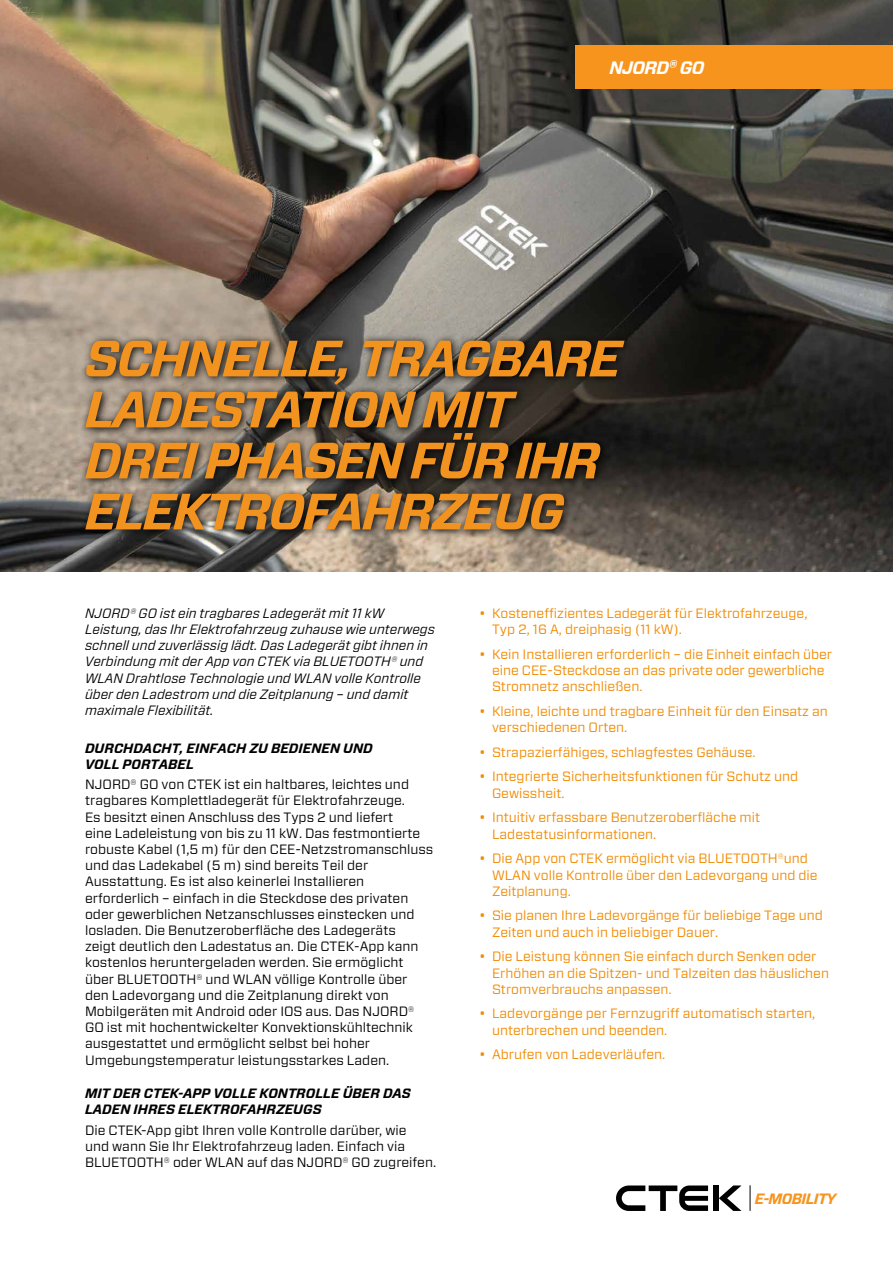
<style>
.page{position:relative;width:893px;height:1263px;background:#fff}
.page>*{position:absolute;margin:0;border:0;box-sizing:border-box;transform-origin:0 0}
.t1{font:italic 700 51px/51px "Forza";letter-spacing:-.04em;color:#f29320}
.t2{font:italic 700 18px "Forza";letter-spacing:-.04em;color:#fff}
.t3{font:italic 700 15px "Forza";letter-spacing:-.04em;color:#f7941e}
.t4{font:13.5px/16.2px "Forza";color:#000}
.t5{font:13.5px/16.2px "Forza";color:#f18a00}
.t6{font:italic 13.5px/16.2px "Forza";color:#000}
.t7{font:italic 700 13.5px/16.2px "Forza";color:#000}
</style>
<div class="page">
<img style="left:0;top:0;width:893px;height:572px">
<div style="left:713px;top:1185px;width:6px;height:26px;background:#000"></div>
<svg style="left:719px;top:1185px;width:22px;height:26px"></svg>
<svg style="left:616px;top:1185px;width:92px;height:26px"></svg>
<svg style="left:750px;top:1185px;width:1px;height:26px"></svg>
<div style="left:575px;top:45px;width:318px;height:44px;background:#f7941e"></div>
<svg style="left:80px;top:334px;width:554px;height:205px;background:#48433c"></svg>
<h2 class="t2" style="left:609px;top:56px;width:97px">NJORD® GO</h2>
<h1 class="t1" style="left:85px;top:333px;width:538px">SCHNELLE, TRAGBARE<br>LADESTATION MIT<br>DREI PHASEN FÜR IHR<br>ELEKTROFAHRZEUG</h1>
<p class="t6" style="left:85px;top:605px;width:351px">NJORD® GO ist ein tragbares Ladegerät mit 11 kW Leistung, das Ihr Elektrofahrzeug zuhause wie unterwegs schnell und zuverlässig lädt. Das Ladegerät gibt ihnen in Verbindung mit der App von CTEK via BLUETOOTH® und WLAN Drahtlose Technologie und WLAN volle Kontrolle über den Ladestrom und die Zeitplanung – und damit maximale Flexibilität.</p>
<p class="t7" style="left:85px;top:740px;width:289px">DURCHDACHT, EINFACH ZU BEDIENEN UND<br>VOLL PORTABEL</p>
<p class="t4" style="left:85px;top:776px;width:350px">NJORD® GO von CTEK ist ein haltbares, leichtes und tragbares Komplettladegerät für Elektrofahrzeuge.<br>Es besitzt einen Anschluss des Typs 2 und liefert<br>eine Ladeleistung von bis zu 11 kW. Das festmontierte robuste Kabel (1,5 m) für den CEE-Netzstromanschluss und das Ladekabel (5 m) sind bereits Teil der Ausstattung. Es ist also keinerlei Installieren erforderlich – einfach in die Steckdose des privaten oder gewerblichen Netzanschlusses einstecken und losladen. Die Benutzeroberfläche des Ladegeräts<br>zeigt deutlich den Ladestatus an. Die CTEK-App kann kostenlos heruntergeladen werden. Sie ermöglicht über BLUETOOTH® und WLAN völlige Kontrolle über den Ladevorgang und die Zeitplanung direkt von Mobilgeräten mit Android oder IOS aus. Das NJORD® GO ist mit hochentwickelter Konvektionskühltechnik ausgestattet und ermöglicht selbst bei hoher Umgebungstemperatur leistungsstarkes Laden.</p>
<p class="t7" style="left:85px;top:1085px;width:327px">MIT DER CTEK-APP VOLLE KONTROLLE ÜBER DAS<br>LADEN IHRES ELEKTROFAHRZEUGS</p>
<p class="t4" style="left:85px;top:1121px;width:353px">Die CTEK-App gibt Ihren volle Kontrolle darüber, wie<br>und wann Sie Ihr Elektrofahrzeug laden. Einfach via<br>BLUETOOTH® oder WLAN auf das NJORD® GO zugreifen.</p>
<p class="t5" style="left:492px;top:605px;width:317px;text-indent:-13px">• Kosteneffizientes Ladegerät für Elektrofahrzeuge,<br>Typ 2, 16 A, dreiphasig (11 kW).</p>
<p class="t5" style="left:492px;top:646px;width:342px;text-indent:-13px">• Kein Installieren erforderlich – die Einheit einfach über eine CEE-Steckdose an das private oder gewerbliche<br>Stromnetz anschließen.</p>
<p class="t5" style="left:492px;top:703px;width:337px;text-indent:-13px">• Kleine, leichte und tragbare Einheit für den Einsatz an verschiedenen Orten.</p>
<p class="t5" style="left:479px;top:744px;width:278px">• Strapazierfähiges, schlagfestes Gehäuse.</p>
<p class="t5" style="left:492px;top:768px;width:308px;text-indent:-13px">• Integrierte Sicherheitsfunktionen für Schutz und<br>Gewissheit.</p>
<p class="t5" style="left:492px;top:809px;width:270px;text-indent:-13px">• Intuitiv erfassbare Benutzeroberfläche mit<br>Ladestatusinformationen.</p>
<p class="t5" style="left:492px;top:850px;width:327px;text-indent:-13px">• Die App von CTEK ermöglicht via BLUETOOTH®und<br>WLAN volle Kontrolle über den Ladevorgang und die<br>Zeitplanung.</p>
<p class="t5" style="left:492px;top:907px;width:332px;text-indent:-13px">• Sie planen Ihre Ladevorgänge für beliebige Tage und<br>Zeiten und auch in beliebiger Dauer.</p>
<p class="t5" style="left:492px;top:948px;width:339px;text-indent:-13px">• Die Leistung können Sie einfach durch Senken oder<br>Erhöhen an die Spitzen- und Talzeiten das häuslichen<br>Stromverbrauchs anpassen.</p>
<p class="t5" style="left:492px;top:1005px;width:325px;text-indent:-13px">• Ladevorgänge per Fernzugriff automatisch starten, unterbrechen und beenden.</p>
<p class="t5" style="left:479px;top:1046px;width:188px">• Abrufen von Ladeverläufen.</p>
<p class="t3" style="left:755px;top:1188px;width:83px">E-MOBILITY</p>
</div>
